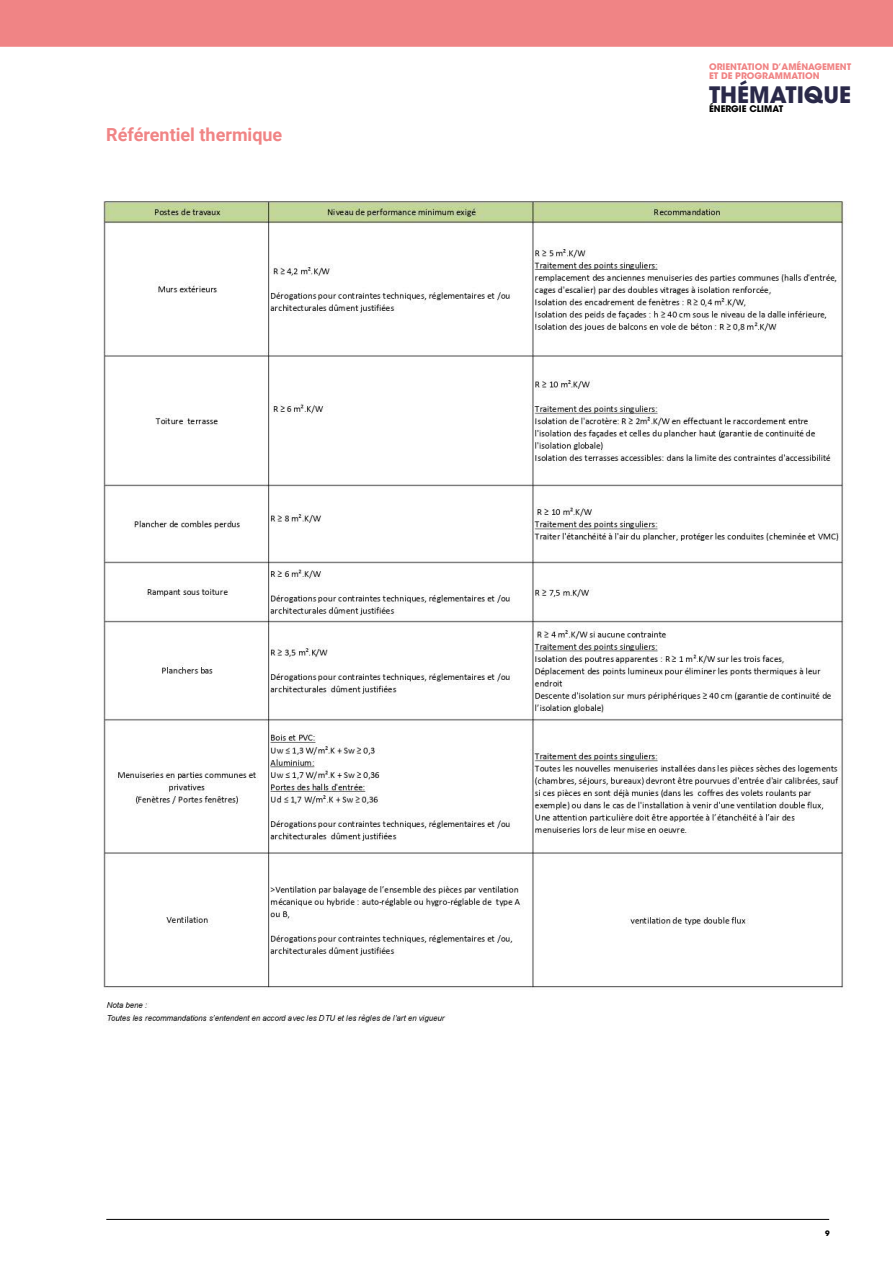
<style>
.page{position:relative;width:893px;height:1263px;background:#fff}
.page>*{position:absolute;margin:0;border:0;box-sizing:border-box;transform-origin:0 0}
.t1{font:700 22.5px "ITC Avant Garde Std";color:#2a2949}
.INTER_2{font:700 18px "Roboto";color:#f08485}
.t2{font:700 9px/9px "ITC Avant Garde Std";color:#f08485}
.t3{font:700 9px "ITC Avant Garde Std";color:#000}
.t4{font:700 7.5px "ITC Avant Garde Std";color:#000}
</style>
<div class="page">
<div style="left:0;top:0;width:893px;height:47px;background:#f08485"></div>
<hr style="left:106px;top:1219px;width:723px;height:1px;background:#000">
<img style="left:103px;top:201px;width:744px;height:824px">
<p class="INTER_2" style="left:106px;top:122px;width:178px">Référentiel thermique</p>
<p class="t2" style="left:709px;top:63px;width:144px">ORIENTATION D’AMÉNAGEMENT<br>ET DE PROGRAMMATION</p>
<h1 class="t1" style="left:709px;top:80px;width:143px">THÉMATIQUE</h1>
<p class="t3" style="left:709px;top:102px;width:76px">ÉNERGIE CLIMAT</p>
<p class="t4" style="left:825px;top:1228px;width:6px">9</p>
</div>
